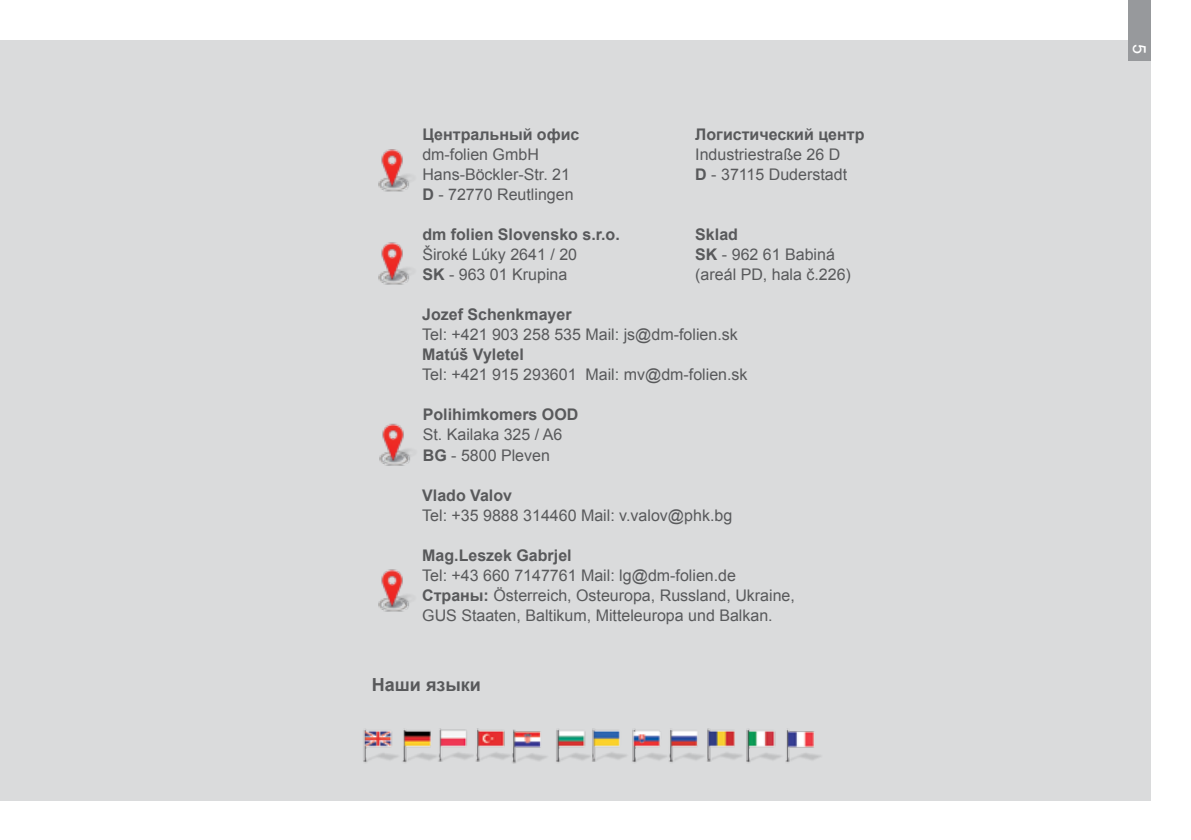
<style>
.page{position:relative;width:1191px;height:840px;background:#fff}
.page>*{position:absolute;margin:0;border:0;box-sizing:border-box;transform-origin:0 0}
.t1{font:700 18px "Arial";color:#58595b}
.t2{font:18px "Arial";color:#fff}
.t3{font:16px/20px "Arial";color:#58595b}
.t4{font:700 16px "Arial";color:#58595b}
.s1{font-weight:700}
</style>
<div class="page">
<div style="left:0;top:40px;width:1151px;height:760px;background:#dadbdc"></div>
<img style="left:378px;top:149px;width:32px;height:43px">
<img style="left:378px;top:242px;width:32px;height:43px">
<img style="left:379px;top:423px;width:32px;height:43px">
<img style="left:363px;top:728px;width:458px;height:36px">
<img style="left:378px;top:569px;width:32px;height:43px">
<div style="left:1128px;top:0;width:23px;height:60px;background:#97999c"></div>
<p class="t4" style="left:422px;top:124px;width:159px">Центральный офис</p>
<p class="t3" style="left:422px;top:145px;width:153px">dm-folien GmbH<br>Hans-Böckler-Str. 21<br><span class="s1">D</span> - 72770 Reutlingen</p>
<p class="t4" style="left:422px;top:224px;width:199px">dm folien Slovensko s.r.o.</p>
<p class="t3" style="left:422px;top:245px;width:156px">Široké Lúky 2641 / 20<br><span class="s1">SK</span> - 963 01 Krupina</p>
<p class="t4" style="left:695px;top:124px;width:171px">Логистический центр</p>
<p class="t3" style="left:695px;top:145px;width:153px">Industriestraße 26 D<br><span class="s1">D</span> - 37115 Duderstadt</p>
<p class="t3" style="left:695px;top:225px;width:157px"><span class="s1">Sklad<br>SK</span> - 962 61 Babiná (areál PD, hala č.226)</p>
<p class="t4" style="left:422px;top:304px;width:151px">Jozef Schenkmayer</p>
<p class="t3" style="left:422px;top:325px;width:317px">Tel: +421 903 258 535 Mail: js@dm-folien.sk</p>
<p class="t4" style="left:422px;top:344px;width:103px">Matúš Vyletel</p>
<p class="t3" style="left:422px;top:365px;width:327px">Tel: +421 915 293601 Mail: mv@dm-folien.sk</p>
<p class="t4" style="left:423px;top:404px;width:157px">Polihimkomers OOD</p>
<p class="t3" style="left:423px;top:425px;width:141px">St. Kailaka 325 / A6<br><span class="s1">BG</span> - 5800 Pleven</p>
<p class="t4" style="left:422px;top:484px;width:91px">Vlado Valov</p>
<p class="t3" style="left:422px;top:505px;width:311px">Tel: +35 9888 314460 Mail: v.valov@phk.bg</p>
<p class="t4" style="left:422px;top:544px;width:151px">Mag.Leszek Gabrjel</p>
<p class="t3" style="left:422px;top:565px;width:374px">Tel: +43 660 7147761 Mail: lg@dm-folien.de<br><span class="s1">Страны:</span> Österreich, Osteuropa, Russland, Ukraine,<br>GUS Staaten, Baltikum, Mitteleuropa und Balkan.</p>
<p class="t1" style="left:372px;top:672px;width:110px">Наши языки</p>
<p class="t2" style="left:1151px;top:44px;width:12px;rotate:90deg">5</p>
</div>
